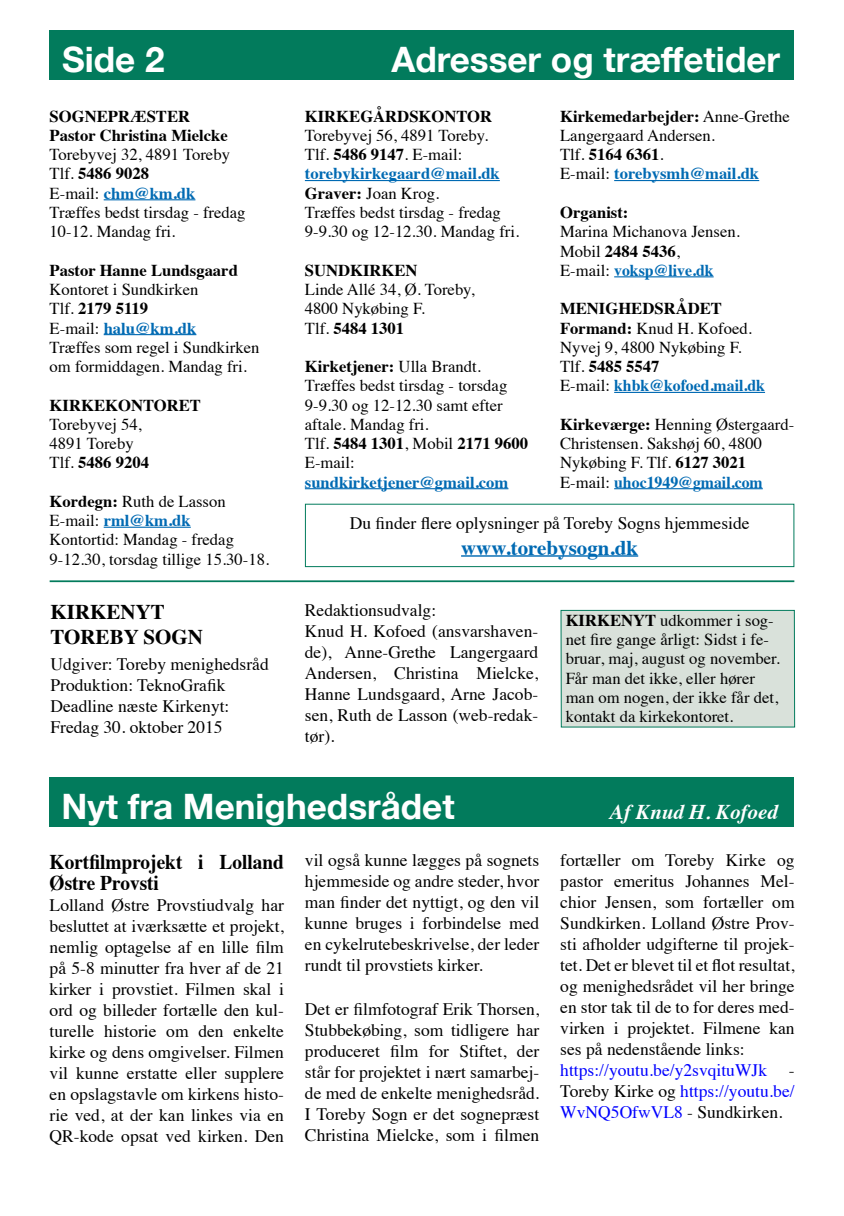
<style>
.page{position:relative;width:844px;height:1216px;background:#fff}
.page>*{position:absolute;margin:0;border:0;box-sizing:border-box;transform-origin:0 0}
.t1{font:700 35px "Helvetica Neue";color:#fff}
.t2{font:700 21px/21px "Times";color:#000;scale:.92 1}
.t3{font:700 21px/25.2px "Times";color:#000}
.t4{font:700 21px "Times";color:#006ab3}
.t5{font:italic 700 21px "Times";color:#fff}
.t6{font:17.5px/21px "Times";color:#000;text-align:justify}
.t7{font:16.62px/19.2px "Times";color:#000}
.t8{font:700 16.62px/19.2px "Times";color:#000}
.t9{font:700 16.62px "Times";color:#006ab3}
.s1{font-weight:700}
.s2{font-weight:700;color:#006ab3}
.s3{color:#00f}
</style>
<div class="page">
<div style="left:50px;top:30px;width:744px;height:49px;background:#027b5c"></div>
<hr style="left:50px;top:580px;width:744px;height:2px;background:#027b5c">
<div style="left:561px;top:610px;width:233px;height:117px;background:#d9e1da"></div>
<div style="left:560px;top:610px;width:234px;height:117px;border:1px solid #027b5c"></div>
<div style="left:49px;top:777px;width:744px;height:49px;background:#027b5c"></div>
<hr style="left:104px;top:199px;width:91px;height:1px;background:#006ab3">
<hr style="left:104px;top:334px;width:92px;height:1px;background:#006ab3">
<hr style="left:104px;top:526px;width:87px;height:2px;background:#006ab3">
<hr style="left:305px;top:180px;width:194px;height:1px;background:#006ab3">
<hr style="left:305px;top:488px;width:203px;height:1px;background:#006ab3">
<hr style="left:614px;top:180px;width:145px;height:1px;background:#006ab3">
<hr style="left:614px;top:276px;width:99px;height:1px;background:#006ab3">
<hr style="left:614px;top:392px;width:150px;height:1px;background:#006ab3">
<hr style="left:614px;top:488px;width:148px;height:1px;background:#006ab3">
<hr style="left:461px;top:555px;width:177px;height:1px;background:#006ab3">
<div style="left:305px;top:504px;width:489px;height:63px;border:1px solid #027b5c"></div>
<h1 class="t1" style="left:62px;top:32px;width:104px">Side 2</h1>
<h1 class="t1" style="left:391px;top:32px;width:390px">Adresser og træffetider</h1>
<p class="t8" style="left:50px;top:105px;width:179px">SOGNEPRÆSTER<br>Pastor Christina Mielcke</p>
<p class="t7" style="left:50px;top:143px;width:197px">Torebyvej 32, 4891 Toreby<br>Tlf. <span class="s1">5486 9028<br></span>E-mail: <span class="s2">chm@km.dk<br></span>Træffes bedst tirsdag - fredag<br>10-12. Mandag fri.</p>
<p class="t8" style="left:50px;top:259px;width:190px">Pastor Hanne Lundsgaard</p>
<p class="t7" style="left:50px;top:278px;width:211px">Kontoret i Sundkirken<br>Tlf. <span class="s1">2179 5119<br></span>E-mail: <span class="s2">halu@km.dk<br></span>Træffes som regel i Sundkirken om formiddagen. Mandag fri.</p>
<p class="t8" style="left:50px;top:393px;width:153px">KIRKEKONTORET</p>
<p class="t7" style="left:50px;top:413px;width:101px">Torebyvej 54,<br>4891 Toreby<br>Tlf. <span class="s1">5486 9204</span></p>
<p class="t7" style="left:50px;top:490px;width:221px"><span class="s1">Kordegn:</span> Ruth de Lasson<br>E-mail: <span class="s2">rml@km.dk<br></span>Kontortid: Mandag - fredag<br>9-12.30, torsdag tillige 15.30-18.</p>
<p class="t3" style="left:50px;top:596px;width:154px">KIRKENYT<br>TOREBY SOGN</p>
<p class="t6" style="left:50px;top:652px;width:220px;text-align:left">Udgiver: Toreby menighedsråd<br>Produktion: TeknoGrafik<br>Deadline næste Kirkenyt:<br>Fredag 30. oktober 2015</p>
<p class="t8" style="left:305px;top:105px;width:189px">KIRKEGÅRDSKONTOR</p>
<p class="t7" style="left:305px;top:124px;width:216px">Torebyvej 56, 4891 Toreby.<br>Tlf. <span class="s1">5486 9147</span>. E-mail: <span class="s2">torebykirkegaard@mail.dk<br></span><span class="s1">Graver:</span> Joan Krog.<br>Træffes bedst tirsdag - fredag<br>9-9.30 og 12-12.30. Mandag fri.</p>
<p class="t8" style="left:305px;top:259px;width:114px">SUNDKIRKEN</p>
<p class="t7" style="left:305px;top:278px;width:171px">Linde Allé 34, Ø. Toreby,<br>4800 Nykøbing F.<br>Tlf. <span class="s1">5484 1301</span></p>
<p class="t7" style="left:305px;top:355px;width:225px"><span class="s1">Kirketjener:</span> Ulla Brandt.<br>Træffes bedst tirsdag - torsdag<br>9-9.30 og 12-12.30 samt efter aftale. Mandag fri.<br>Tlf. <span class="s1">5484 1301</span>, Mobil <span class="s1">2171 9600<br></span>E-mail:</p>
<p class="t9" style="left:305px;top:466px;width:205px">sundkirketjener@gmail.com</p>
<p class="t7" style="left:560px;top:105px;width:231px"><span class="s1">Kirkemedarbejder:</span> Anne-Grethe<br>Langergaard Andersen.<br>Tlf. <span class="s1">5164 6361</span>.<br>E-mail: <span class="s2">torebysmh@mail.dk</span></p>
<p class="t8" style="left:560px;top:201px;width:70px">Organist:</p>
<p class="t7" style="left:560px;top:220px;width:181px">Marina Michanova Jensen.<br>Mobil <span class="s1">2484 5436</span>,<br>E-mail: <span class="s2">voksp@live.dk</span></p>
<p class="t7" style="left:560px;top:297px;width:206px"><span class="s1">MENIGHEDSRÅDET<br>Formand:</span> Knud H. Kofoed.<br>Nyvej 9, 4800 Nykøbing F.<br>Tlf. <span class="s1">5485 5547<br></span>E-mail: <span class="s2">khbk@kofoed.mail.dk</span></p>
<p class="t7" style="left:560px;top:413px;width:236px"><span class="s1">Kirkeværge:</span> Henning Østergaard-<br>Christensen. Sakshøj 60, 4800<br>Nykøbing F. Tlf. <span class="s1">6127 3021<br></span>E-mail: <span class="s2">uhoc1949@gmail.com</span></p>
<p class="t6" style="left:349px;top:511px;width:401px">Du finder flere oplysninger på Toreby Sogns hjemmeside</p>
<p class="t4" style="left:461px;top:527px;width:178px">www.torebysogn.dk</p>
<p class="t6" style="left:305px;top:598px;width:235px;text-align:left">Redaktionsudvalg:<br>Knud H. Kofoed (ansvarshaven&shy;de), Anne-Grethe Langergaard<br>Andersen, Christina Mielcke,<br>Hanne Lundsgaard, Arne Jacob&shy;sen, Ruth de Lasson (web-redak&shy;tør).</p>
<p class="t7" style="left:565px;top:609px;width:216px"><span class="s1">KIRKENYT</span> udkommer i sog&shy;net fire gange årligt: Sidst i fe&shy;bruar, maj, august og november.<br>Får man det ikke, eller hører man om nogen, der ikke får det, kontakt da kirkekontoret.</p>
<h1 class="t1" style="left:62px;top:779px;width:394px">Nyt fra Menighedsrådet</h1>
<p class="t2" style="left:50px;top:848px;width:256px">Kortfilmprojekt i Lolland<br>Østre Provsti</p>
<p class="t6" style="left:50px;top:892px;width:236px">Lolland Østre Provstiudvalg har besluttet at iværksætte et projekt, nemlig optagelse af en lille film på 5-8 minutter fra hver af de 21 kirker i provstiet. Filmen skal i ord og billeder fortælle den kul&shy;turelle historie om den enkelte kirke og dens omgivelser. Filmen vil kunne erstatte eller supplere en opslagstavle om kirkens histo&shy;rie ved, at der kan linkes via en QR-kode opsat ved kirken. Den</p>
<p class="t6" style="left:305px;top:848px;width:236px">vil også kunne lægges på sognets hjemmeside og andre steder, hvor man finder det nyttigt, og den vil kunne bruges i forbindelse med en cykelrutebeskrivelse, der leder rundt til provstiets kirker.</p>
<p class="t6" style="left:305px;top:996px;width:236px">Det er filmfotograf Erik Thorsen, Stubbekøbing, som tidligere har produceret film for Stiftet, der står for projektet i nært samarbej&shy;de med de enkelte menighedsråd.<br>I Toreby Sogn er det sognepræst Christina Mielcke, som i filmen</p>
<p class="t5" style="left:609px;top:792px;width:170px">Af Knud H. Kofoed</p>
<p class="t6" style="left:560px;top:848px;width:236px;text-align:left">fortæller om Toreby Kirke og pastor emeritus Johannes Mel&shy;chior Jensen, som fortæller om<br>Sundkirken. Lolland Østre Prov&shy;sti afholder udgifterne til projek&shy;tet. Det er blevet til et flot resultat, og menighedsrådet vil her bringe en stor tak til de to for deres med&shy;virken i projektet. Filmene kan ses på nedenstående links: <span class="s3">https://youtu.be/y2svqituWJk</span> -<br>Toreby Kirke og <span class="s3">https://youtu.be/<br>WvNQ5OfwVL8</span> - Sundkirken.</p>
</div>
